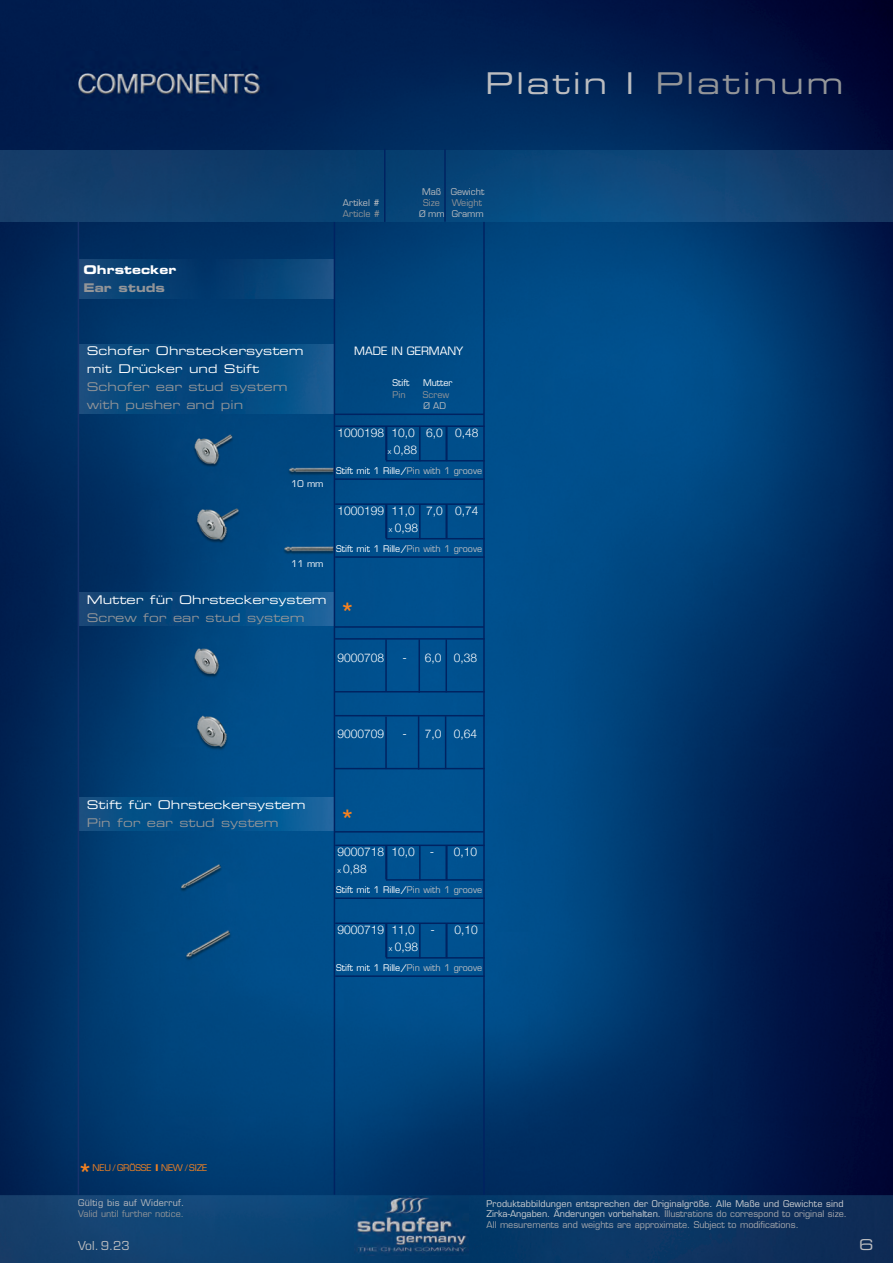
<style>
.page{position:relative;width:893px;height:1263px;background:#fff}
.page>*{position:absolute;margin:0;border:0;box-sizing:border-box;transform-origin:0 0}
.t1{font:30px "Eurostile Extended Two";letter-spacing:.085em;color:#939598}
.t2{font:500 27px "Helvetica Neue";color:#f58220}
.t3{font:15px "Eurostile Extended Two";color:#bcbdc0}
.t4{font:300 12px "Helvetica Neue";color:#fff}
.t5{font:12px "Eurostile Extended Two";color:#fff}
.t6{font:12px "Eurostile Extended Two";color:#939598}
.t7{font:12px "Eurostile Bold Extended Two";color:#fff}
.t8{font:12px "Eurostile";color:#bcbdc0}
.t9{font:12px "Eurostile Bold Extended Two";color:#939598}
.t10{font:11.25px "Eurostile";color:#fff}
.t11{font:9px "Eurostile";color:#a8a9ad}
.t12{font:9px "Eurostile";color:#fff}
.t13{font:9px "Eurostile";letter-spacing:.015em;color:#d1d2d4}
.t14{font:9px "Eurostile";color:#939598}
.t15{font:9px "Eurostile";color:#bcbdc0}
.t16{font:9px "Eurostile";letter-spacing:.03em;color:#bcbdc0}
.t17{font:9px "Eurostile";letter-spacing:-.015em;color:#f58220}
.s1{color:#bcbdc0}
.s2{font-size:7.5px}
.s3{font-stretch:condensed}
.s4{font-weight:700}
.s5{font-family:"Ping Fang SC";font-weight:500}
.s6{color:#d1d2d4}
</style>
<div class="page">
<img style="left:0;top:0;width:893px;height:1195px">
<img style="left:0;top:1195px;width:893px;height:68px">
<img style="left:0;top:151px;width:893px;height:71px">
<img style="left:355px;top:1196px;width:114px;height:59px">
<hr style="left:384px;top:149px;width:1px;height:73px;background:#002361">
<hr style="left:444px;top:149px;width:2px;height:73px;background:#002361">
<img style="left:57px;top:51px;width:268px;height:59px">
<hr style="left:483px;top:222px;width:2px;height:972px;background:#002361">
<img style="left:79px;top:260px;width:255px;height:39px">
<img style="left:79px;top:344px;width:255px;height:69px">
<hr style="left:334px;top:414px;width:150px;height:1px;background:#002361">
<hr style="left:446px;top:427px;width:2px;height:34px;background:#002361">
<hr style="left:419px;top:427px;width:2px;height:34px;background:#002361">
<hr style="left:334px;top:478px;width:151px;height:2px;background:#002361">
<hr style="left:335px;top:425px;width:150px;height:2px;background:#002361">
<hr style="left:386px;top:460px;width:99px;height:1px;background:#002361">
<hr style="left:445px;top:426px;width:2px;height:35px;background:#002361">
<hr style="left:385px;top:426px;width:2px;height:34px;background:#002361">
<hr style="left:446px;top:505px;width:2px;height:34px;background:#002361">
<hr style="left:419px;top:505px;width:2px;height:34px;background:#002361">
<hr style="left:335px;top:556px;width:150px;height:2px;background:#002361">
<hr style="left:335px;top:503px;width:150px;height:2px;background:#002361">
<hr style="left:386px;top:538px;width:99px;height:1px;background:#002361">
<hr style="left:445px;top:504px;width:2px;height:35px;background:#002361">
<hr style="left:385px;top:504px;width:2px;height:34px;background:#002361">
<hr style="left:446px;top:846px;width:2px;height:34px;background:#002361">
<hr style="left:419px;top:846px;width:2px;height:34px;background:#002361">
<hr style="left:335px;top:897px;width:150px;height:2px;background:#002361">
<hr style="left:335px;top:844px;width:150px;height:2px;background:#002361">
<hr style="left:386px;top:879px;width:99px;height:2px;background:#002361">
<hr style="left:445px;top:845px;width:2px;height:35px;background:#002361">
<hr style="left:385px;top:845px;width:2px;height:34px;background:#002361">
<hr style="left:446px;top:924px;width:2px;height:34px;background:#002361">
<hr style="left:419px;top:924px;width:2px;height:34px;background:#002361">
<hr style="left:335px;top:975px;width:150px;height:2px;background:#002361">
<hr style="left:335px;top:922px;width:150px;height:2px;background:#002361">
<hr style="left:386px;top:957px;width:99px;height:1px;background:#002361">
<hr style="left:445px;top:923px;width:2px;height:35px;background:#002361">
<hr style="left:385px;top:923px;width:2px;height:34px;background:#002361">
<img style="left:80px;top:593px;width:254px;height:33px">
<hr style="left:334px;top:626px;width:150px;height:2px;background:#002361">
<hr style="left:445px;top:639px;width:2px;height:53px;background:#002361">
<hr style="left:418px;top:639px;width:2px;height:54px;background:#002361">
<hr style="left:335px;top:691px;width:150px;height:1px;background:#002361">
<hr style="left:335px;top:638px;width:150px;height:2px;background:#002361">
<hr style="left:445px;top:716px;width:1px;height:53px;background:#002361">
<hr style="left:418px;top:716px;width:1px;height:53px;background:#002361">
<hr style="left:335px;top:768px;width:150px;height:1px;background:#002361">
<hr style="left:335px;top:715px;width:150px;height:1px;background:#002361">
<img style="left:80px;top:798px;width:254px;height:32px">
<hr style="left:334px;top:831px;width:150px;height:1px;background:#002361">
<hr style="left:385px;top:639px;width:2px;height:53px;background:#002361">
<hr style="left:385px;top:717px;width:2px;height:52px;background:#002361">
<hr style="left:78px;top:222px;width:1px;height:972px;background:#17326c">
<hr style="left:334px;top:222px;width:1px;height:973px;background:#002361">
<p class="t1" style="left:485px;top:72px;width:360px"><span class="s1">Platin I</span> Platinum</p>
<p class="t7" style="left:84px;top:265px;width:94px">Ohrstecker</p>
<p class="t9" style="left:84px;top:284px;width:83px">Ear studs</p>
<p class="t15" style="left:422px;top:188px;width:64px">Maß Gewicht</p>
<p class="t15" style="left:343px;top:199px;width:38px">Artikel #</p>
<p class="t14" style="left:423px;top:199px;width:18px">Size</p>
<p class="t14" style="left:452px;top:199px;width:32px">Weight</p>
<p class="t14" style="left:343px;top:211px;width:39px">Article #</p>
<p class="t15" style="left:419px;top:211px;width:66px">Ø mm Gramm</p>
<p class="t5" style="left:87px;top:346px;width:218px">Schofer Ohrsteckersystem</p>
<p class="t5" style="left:87px;top:364px;width:174px">mit Drücker und Stift</p>
<p class="t6" style="left:87px;top:382px;width:202px">Schofer ear stud system</p>
<p class="t6" style="left:87px;top:400px;width:158px">with pusher and pin</p>
<p class="t12" style="left:291px;top:481px;width:34px">10 mm</p>
<p class="t12" style="left:291px;top:561px;width:34px">11 mm</p>
<p class="t10" style="left:354px;top:347px;width:111px">MADE IN GERMANY</p>
<p class="t12" style="left:393px;top:380px;width:18px">Stift</p>
<p class="t12" style="left:423px;top:380px;width:31px">Mutter</p>
<p class="t14" style="left:393px;top:391px;width:15px">Pin</p>
<p class="t14" style="left:423px;top:391px;width:28px">Screw</p>
<p class="t15" style="left:423px;top:402px;width:24px">Ø AD</p>
<p class="t4" style="left:337px;top:425px;width:143px">1000198 10,0 6,0 0,48</p>
<p class="t4" style="left:388px;top:442px;width:31px"><span class="s2">x</span> 0,88</p>
<p class="t12" style="left:336px;top:467px;width:147px">Stift mit 1 Rille/<span class="s1">Pin with 1 groove</span></p>
<p class="t4" style="left:337px;top:503px;width:143px">1000199 11,0 7,0 0,74</p>
<p class="t4" style="left:389px;top:520px;width:31px"><span class="s2">x</span> 0,98</p>
<p class="t12" style="left:336px;top:545px;width:147px">Stift mit 1 Rille/<span class="s1">Pin with 1 groove</span></p>
<p class="t5" style="left:87px;top:595px;width:242px">Mutter für Ohrsteckersystem</p>
<p class="t6" style="left:87px;top:613px;width:219px">Screw for ear stud system</p>
<p class="t2" style="left:342px;top:596px;width:11px">*</p>
<p class="t4" style="left:337px;top:650px;width:48px">9000708</p>
<p class="t4" style="left:402px;top:650px;width:76px">- 6,0 0,38</p>
<p class="t5" style="left:87px;top:800px;width:220px">Stift für Ohrsteckersystem</p>
<p class="t6" style="left:87px;top:818px;width:193px">Pin for ear stud system</p>
<p class="t4" style="left:337px;top:727px;width:48px">9000709</p>
<p class="t4" style="left:402px;top:727px;width:76px">- 7,0 0,64</p>
<p class="t2" style="left:342px;top:803px;width:11px">*</p>
<p class="t4" style="left:337px;top:844px;width:98px">9000718 10,0 -</p>
<p class="t4" style="left:454px;top:844px;width:25px">0,10</p>
<p class="t4" style="left:337px;top:861px;width:31px"><span class="s2">x</span> 0,88</p>
<p class="t12" style="left:336px;top:886px;width:147px">Stift mit 1 Rille/<span class="s1">Pin with 1 groove</span></p>
<p class="t4" style="left:337px;top:922px;width:79px">9000719 11,0</p>
<p class="t4" style="left:430px;top:922px;width:49px">- 0,10</p>
<p class="t4" style="left:389px;top:939px;width:31px"><span class="s2">x</span> 0,98</p>
<p class="t12" style="left:336px;top:964px;width:147px">Stift mit 1 Rille/<span class="s1">Pin with 1 groove</span></p>
<p class="t17" style="left:93px;top:1164px;width:116px">NEU <span class="s3">/</span> GRÖSSE <span class="s4">I</span> NEW <span class="s3">/</span> SIZE</p>
<p class="t2" style="left:80px;top:1157px;width:11px">*</p>
<p class="t16" style="left:78px;top:1199px;width:107px">Gu<span class="s5">̈</span>ltig bis auf Widerruf.</p>
<p class="t14" style="left:78px;top:1210px;width:107px">Valid until further notice.</p>
<p class="t8" style="left:78px;top:1241px;width:53px">Vol. 9.23</p>
<p class="t13" style="left:487px;top:1200px;width:359px">Produktabbildungen entsprechen der Originalgröße. Alle Maße und Gewichte sind</p>
<p class="t11" style="left:487px;top:1210px;width:362px"><span class="s6">Zirka-Angaben. Änderungen vorbehalten.</span> Illustrations do correspond to original size.</p>
<p class="t11" style="left:487px;top:1221px;width:314px">All mesurements and weights are approximate. Subject to modifications.</p>
<p class="t3" style="left:859px;top:1239px;width:16px">6</p>
</div>
